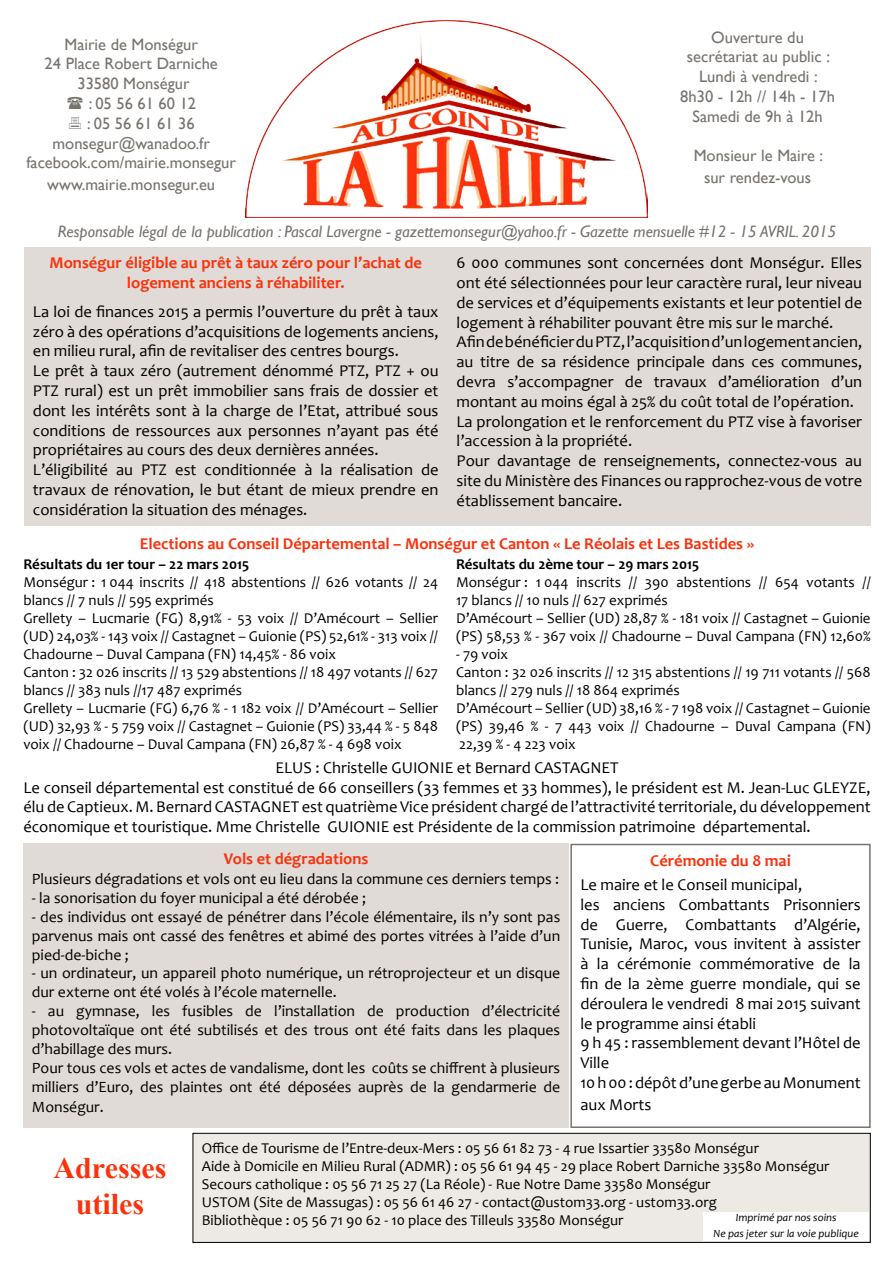
<style>
.page{position:relative;width:893px;height:1263px;background:#fff}
.page>*{position:absolute;margin:0;border:0;box-sizing:border-box;transform-origin:0 0}
.t1{font:700 30px/36px "Times New Roman";color:#fa320d;text-align:center}
.t2{font:16.5px/19.8px "Candara";color:#000}
.t3{font:16.5px/19.8px "Gill Sans";color:#77736e;text-align:center}
.t4{font:700 16.5px/19.8px "Candara";color:#fa320d;text-align:center}
.t5{font:italic 16.5px "Gill Sans";color:#77736e}
.t6{font:15.75px/19px "Candara";color:#000}
.t7{font:15px/18px "Candara";color:#000}
.t8{font:700 15px "Candara";color:#000}
.t9{font:italic 10.95px/16.2px "Candara";color:#000;text-align:center}
</style>
<div class="page">
<div style="left:193px;top:1133px;width:677px;height:109px;background:#ede9e4"></div>
<div style="left:193px;top:1133px;width:678px;height:110px;border:1px solid #000"></div>
<div style="left:704px;top:1212px;width:165px;height:29px;background:#fff"></div>
<div style="left:24px;top:248px;width:847px;height:278px;background:#e0dbd6"></div>
<div style="left:570px;top:844px;width:301px;height:284px;border:2px solid #77736e"></div>
<div style="left:23px;top:843px;width:546px;height:284px;background:#e0dbd6"></div>
<img style="left:246px;top:19px;width:401px;height:198px">
<p class="t3" style="left:65px;top:35px;width:135px">Mairie de Monségur</p>
<p class="t3" style="left:45px;top:54px;width:175px">24 Place Robert Darniche</p>
<p class="t3" style="left:77px;top:74px;width:114px">33580 Monségur</p>
<p class="t3" style="left:89px;top:94px;width:109px">: 05 56 61 60 12</p>
<p class="t3" style="left:87px;top:114px;width:109px">: 05 56 61 61 36</p>
<p class="t3" style="left:53px;top:134px;width:159px">monsegur@wanadoo.fr</p>
<p class="t3" style="left:26px;top:153px;width:211px">facebook.com/mairie.monsegur</p>
<p class="t3" style="left:47px;top:175px;width:169px">www.mairie.monsegur.eu</p>
<p class="t3" style="left:680px;top:27px;width:156px">Ouverture du secrétariat au public :<br>Lundi à vendredi :<br>8h30 - 12h // 14h - 17h<br>Samedi de 9h à 12h</p>
<p class="t3" style="left:694px;top:145px;width:131px;line-height:21.6px">Monsieur le Maire : sur rendez-vous</p>
<p class="t5" style="left:58px;top:222px;width:780px">Responsable légal de la publication : Pascal Lavergne - gazettemonsegur@yahoo.fr - Gazette mensuelle #12 - 15 AVRIL. 2015</p>
<p class="t4" style="left:49px;top:253px;width:374px">Monségur éligible au prêt à taux zéro pour l’achat de logement anciens à réhabiliter.</p>
<p class="t2" style="left:33px;top:302px;width:407px">La loi de finances 2015 a permis l’ouverture du prêt à taux zéro à des opérations d’acquisitions de logements anciens, en milieu rural, afin de revitaliser des centres bourgs.<br>Le prêt à taux zéro (autrement dénommé PTZ, PTZ + ou PTZ rural) est un prêt immobilier sans frais de dossier et dont les intérêts sont à la charge de l’Etat, attribué sous conditions de ressources aux personnes n’ayant pas été propriétaires au cours des deux dernières années.<br>L’éligibilité au PTZ est conditionnée à la réalisation de travaux de rénovation, le but étant de mieux prendre en considération la situation des ménages.</p>
<p class="t2" style="left:457px;top:253px;width:407px">6 000 communes sont concernées dont Monségur. Elles ont été sélectionnées pour leur caractère rural, leur niveau de services et d’équipements existants et leur potentiel de logement à réhabiliter pouvant être mis sur le marché.<br>Afin de bénéficier du PTZ, l’acquisition d’un logement ancien, au titre de sa résidence principale dans ces communes, devra s’accompagner de travaux d’amélioration d’un montant au moins égal à 25% du coût total de l’opération.<br>La prolongation et le renforcement du PTZ vise à favoriser l’accession à la propriété.<br>Pour davantage de renseignements, connectez-vous au site du Ministère des Finances ou rapprochez-vous de votre établissement bancaire.</p>
<p class="t4" style="left:140px;top:534px;width:616px">Elections au Conseil Départemental – Monségur et Canton « Le Réolais et Les Bastides »</p>
<p class="t8" style="left:23px;top:555px;width:227px">Résultats du 1er tour – 22 mars 2015</p>
<p class="t7" style="left:23px;top:573px;width:416px">Monségur : 1 044 inscrits // 418 abstentions // 626 votants // 24 blancs // 7 nuls // 595 exprimés<br>Grellety – Lucmarie (FG) 8,91% - 53 voix // D’Amécourt – Sellier (UD) 24,03% - 143 voix // Castagnet – Guionie (PS) 52,61% - 313 voix // Chadourne – Duval Campana (FN) 14,45% - 86 voix<br>Canton : 32 026 inscrits // 13 529 abstentions // 18 497 votants // 627 blancs // 383 nuls //17 487 exprimés<br>Grellety – Lucmarie (FG) 6,76 % - 1 182 voix // D’Amécourt – Sellier (UD) 32,93 % - 5 759 voix // Castagnet – Guionie (PS) 33,44 % - 5 848 voix // Chadourne – Duval Campana (FN) 26,87 % - 4 698 voix</p>
<p class="t8" style="left:456px;top:555px;width:245px">Résultats du 2ème tour – 29 mars 2015</p>
<p class="t7" style="left:456px;top:573px;width:416px">Monségur : 1 044 inscrits // 390 abstentions // 654 votants // 17 blancs // 10 nuls // 627 exprimés<br>D’Amécourt – Sellier (UD) 28,87 % - 181 voix // Castagnet – Guionie (PS) 58,53 % - 367 voix // Chadourne – Duval Campana (FN) 12,60%</p>
<p class="t7" style="left:456px;top:645px;width:416px">- 79 voix<br>Canton : 32 026 inscrits // 12 315 abstentions // 19 711 votants // 568 blancs // 279 nuls // 18 864 exprimés<br>D’Amécourt – Sellier (UD) 38,16 % - 7 198 voix // Castagnet – Guionie (PS) 39,46 % - 7 443 voix // Chadourne – Duval Campana (FN)<br>22,39 % - 4 223 voix</p>
<p class="t2" style="left:23px;top:757px;width:849px;text-indent:252px">ELUS : Christelle GUIONIE et Bernard CASTAGNET<br>Le conseil départemental est constitué de 66 conseillers (33 femmes et 33 hommes), le président est M. Jean-Luc GLEYZE, élu de Captieux. M. Bernard CASTAGNET est quatrième Vice président chargé de l’attractivité territoriale, du développement économique et touristique. Mme Christelle GUIONIE est Présidente de la commission patrimoine départemental.</p>
<p class="t4" style="left:224px;top:848px;width:146px">Vols et dégradations</p>
<p class="t6" style="left:32px;top:869px;width:529px">Plusieurs dégradations et vols ont eu lieu dans la commune ces derniers temps :</p>
<p class="t6" style="left:32px;top:888px;width:336px">- la sonorisation du foyer municipal a été dérobée ;</p>
<p class="t6" style="left:32px;top:907px;width:530px;text-align:justify">- des individus ont essayé de pénétrer dans l’école élémentaire, ils n’y sont pas parvenus mais ont cassé des fenêtres et abimé des portes vitrées à l’aide d’un pied-de-biche ;</p>
<p class="t6" style="left:32px;top:964px;width:530px">- un ordinateur, un appareil photo numérique, un rétroprojecteur et un disque dur externe ont été volés à l’école maternelle.</p>
<p class="t6" style="left:32px;top:1002px;width:530px">- au gymnase, les fusibles de l’installation de production d’électricité photovoltaïque ont été subtilisés et des trous ont été faits dans les plaques d’habillage des murs.<br>Pour tous ces vols et actes de vandalisme, dont les coûts se chiffrent à plusieurs milliers d’Euro, des plaintes ont été déposées auprès de la gendarmerie de Monségur.</p>
<p class="t4" style="left:650px;top:850px;width:142px">Cérémonie du 8 mai</p>
<p class="t2" style="left:580px;top:875px;width:282px">Le maire et le Conseil municipal,<br>les anciens Combattants Prisonniers de Guerre, Combattants d’Algérie, Tunisie, Maroc, vous invitent à assister à la cérémonie commémorative de la fin de la 2ème guerre mondiale, qui se déroulera le vendredi 8 mai 2015 suivant le programme ainsi établi<br>9 h 45 : rassemblement devant l’Hôtel de Ville<br>10 h 00 : dépôt d’une gerbe au Monument</p>
<p class="t2" style="left:580px;top:1094px;width:72px">aux Morts</p>
<h1 class="t1" style="left:54px;top:1149px;width:114px">Adresses utiles</h1>
<p class="t7" style="left:202px;top:1139px;width:629px">Office de Tourisme de l’Entre-deux-Mers : 05 56 61 82 73 - 4 rue Issartier 33580 Monségur<br>Aide à Domicile en Milieu Rural (ADMR) : 05 56 61 94 45 - 29 place Robert Darniche 33580 Monségur Secours catholique : 05 56 71 25 27 (La Réole) - Rue Notre Dame 33580 Monségur<br>USTOM (Site de Massugas) : 05 56 61 46 27 - contact@ustom33.org - ustom33.org<br>Bibliothèque : 05 56 71 90 62 - 10 place des Tilleuls 33580 Monségur</p>
<p class="t9" style="left:713px;top:1209px;width:147px">Imprimé par nos soins<br>Ne pas jeter sur la voie publique</p>
</div>
